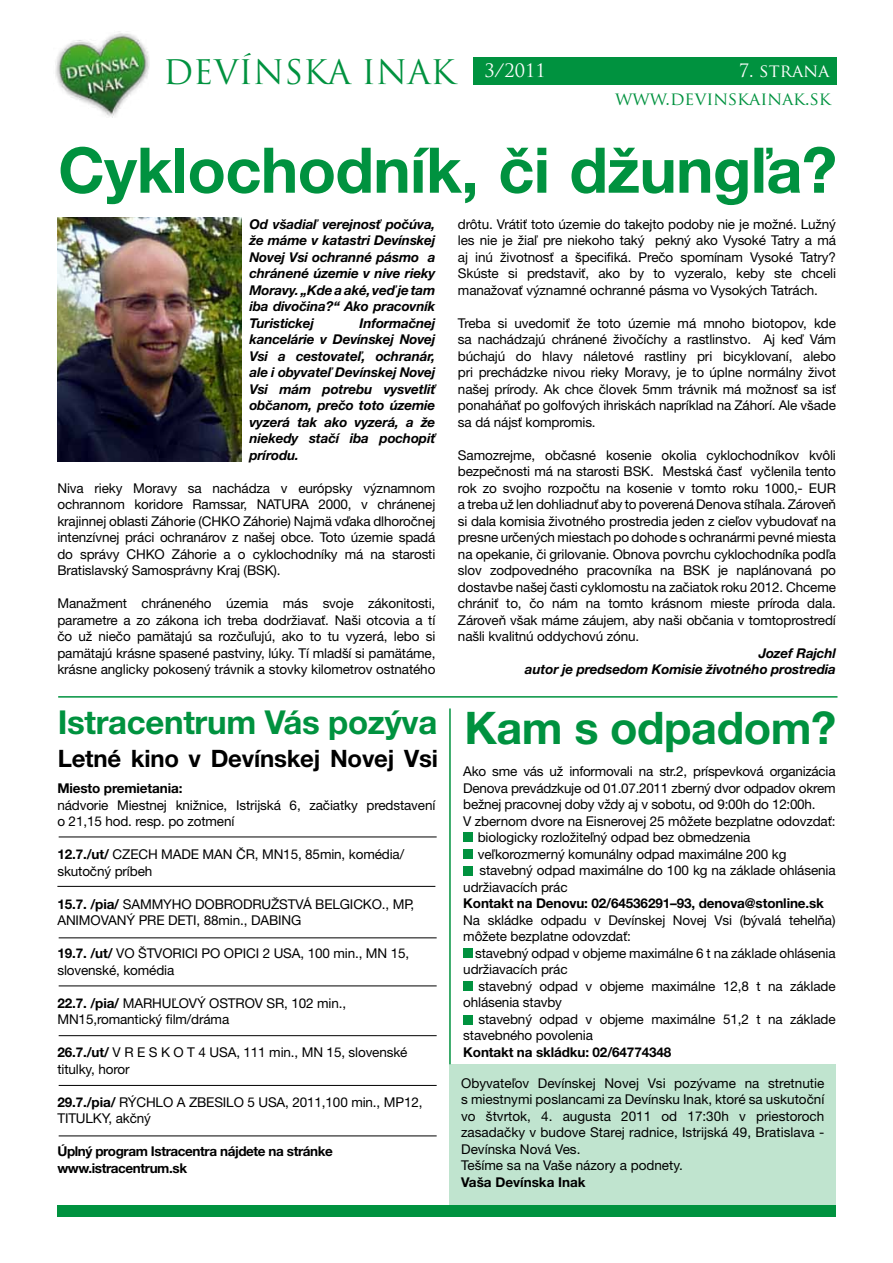
<style>
.page{position:relative;width:893px;height:1263px;background:#fff}
.page>*{position:absolute;margin:0;border:0;box-sizing:border-box;transform-origin:0 0}
.t1{font:700 63px "Helvetica Neue CE";letter-spacing:-.01em;color:#00923f}
.t2{font:700 33px "Helvetica Neue CE";letter-spacing:-.01em;color:#00923f}
.t3{font:33px "Trajan Pro";color:#00923f}
.t4{font:700 24px "Helvetica Neue CE";letter-spacing:-.01em;color:#000}
.t5{font:18px "Trajan Pro";color:#00923f}
.t6{font:18px "Trajan Pro";color:#fff}
.t7{font:13.5px/16.5px "Helvetica Neue CE";letter-spacing:-.01em;color:#000}
.t8{font:italic 700 13.5px/16.5px "Helvetica Neue CE";letter-spacing:-.01em;color:#000;text-align:justify}
.t9{font:700 13.5px "Helvetica Neue CE";letter-spacing:-.01em;color:#000}
.t10{font:700 13.5px/16.5px "Helvetica Neue CE";letter-spacing:-.03em;color:#000}
.s1{font-size:45px}
.s2{font-weight:700}
</style>
<div class="page">
<div style="left:57px;top:1206px;width:779px;height:11px;background:#00923f"></div>
<img style="left:55px;top:31px;width:95px;height:87px">
<div style="left:473px;top:57px;width:364px;height:28px;background:#00923f"></div>
<hr style="left:58px;top:696px;width:779px;height:2px;background:#00923f">
<hr style="left:449px;top:708px;width:2px;height:356px;background:#00923f">
<div style="left:449px;top:1064px;width:387px;height:147px;background:#c0e4cf"></div>
<img style="left:57px;top:217px;width:184px;height:244px">
<div style="left:463px;top:832px;width:10px;height:10px;background:#00923f"></div>
<div style="left:463px;top:849px;width:10px;height:10px;background:#00923f"></div>
<div style="left:463px;top:866px;width:10px;height:10px;background:#00923f"></div>
<div style="left:463px;top:948px;width:10px;height:10px;background:#00923f"></div>
<div style="left:463px;top:981px;width:10px;height:10px;background:#00923f"></div>
<div style="left:463px;top:1015px;width:10px;height:10px;background:#00923f"></div>
<hr style="left:57px;top:886px;width:378px;height:1px;background:#000">
<hr style="left:59px;top:937px;width:378px;height:1px;background:#000">
<hr style="left:59px;top:986px;width:378px;height:1px;background:#000">
<hr style="left:59px;top:1035px;width:378px;height:1px;background:#000">
<hr style="left:59px;top:1085px;width:378px;height:1px;background:#000">
<hr style="left:59px;top:1136px;width:378px;height:1px;background:#000">
<hr style="left:59px;top:837px;width:378px;height:1px;background:#000">
<h2 class="t3" style="left:163px;top:51px;width:294px">DEVÍNSKA INAK</h2>
<h3 class="t6" style="left:484px;top:59px;width:63px">3/2011</h3>
<h3 class="t6" style="left:739px;top:59px;width:92px">7. strana</h3>
<h3 class="t5" style="left:615px;top:87px;width:217px">www.devinskainak.sk</h3>
<h1 class="t1" style="left:58px;top:135px;width:780px">Cyklochodník, či džungľa?</h1>
<p class="t8" style="left:249px;top:216px;width:187px">Od všadiaľ verejnosť počúva, že máme v katastri Devínskej Novej Vsi ochranné pásmo a chránené územie v nive rieky Moravy. „Kde a aké, veď je tam iba divočina?“ Ako pracovník Turistickej</p>
<p class="t8" style="left:249px;top:315px;width:187px;text-indent:110px">Informačnej kancelárie v Devínskej Novej Vsi a cestovateľ, ochranár, ale i obyvateľ Devínskej Novej Vsi mám potrebu vysvetliť občanom, prečo toto územie vyzerá tak ako vyzerá, a že niekedy stačí iba pochopiť prírodu.</p>
<p class="t7" style="left:57px;top:479px;width:380px;text-align:justify">Niva rieky Moravy sa nachádza v európsky významnom ochrannom koridore Ramssar, NATURA 2000, v chránenej krajinnej oblasti Záhorie (CHKO Záhorie) Najmä vďaka dlhoročnej intenzívnej práci ochranárov z našej obce. Toto územie spadá do správy CHKO Záhorie a o cyklochodníky má na starosti Bratislavský Samosprávny Kraj (BSK).</p>
<p class="t7" style="left:57px;top:595px;width:379px;text-align:justify">Manažment chráneného územia más svoje zákonitosti, parametre a zo zákona ich treba dodržiavať. Naši otcovia a tí čo už niečo pamätajú sa rozčuľujú, ako to tu vyzerá, lebo si pamätajú krásne spasené pastviny, lúky. Tí mladší si pamätáme, krásne anglicky pokosený trávnik a stovky kilometrov ostnatého</p>
<p class="t7" style="left:458px;top:216px;width:379px;text-align:justify">drôtu. Vrátiť toto územie do takejto podoby nie je možné. Lužný les nie je žiaľ pre niekoho taký pekný ako Vysoké Tatry a má aj inú životnosť a špecifiká. Prečo spomínam Vysoké Tatry?<br>Skúste si predstaviť, ako by to vyzeralo, keby ste chceli manažovať významné ochranné pásma vo Vysokých Tatrách.</p>
<p class="t7" style="left:458px;top:315px;width:379px;text-align:justify">Treba si uvedomiť že toto územie má mnoho biotopov, kde sa nachádzajú chránené živočíchy a rastlinstvo. Aj keď Vám búchajú do hlavy náletové rastliny pri bicyklovaní, alebo pri prechádzke nivou rieky Moravy, je to úplne normálny život našej prírody. Ak chce človek 5mm trávnik má možnosť sa isť ponaháňať po golfových ihriskách napríklad na Záhorí. Ale všade sa dá nájsť kompromis.</p>
<p class="t7" style="left:458px;top:447px;width:380px;text-align:justify">Samozrejme, občasné kosenie okolia cyklochodníkov kvôli bezpečnosti má na starosti BSK. Mestská časť vyčlenila tento rok zo svojho rozpočtu na kosenie v tomto roku 1000,- EUR a treba už len dohliadnuť aby to poverená Denova stíhala. Zároveň si dala komisia životného prostredia jeden z cieľov vybudovať na presne určených miestach po dohode s ochranármi pevné miesta na opekanie, či grilovanie. Obnova povrchu cyklochodníka podľa slov zodpovedného pracovníka na BSK je naplánovaná po dostavbe našej časti cyklomostu na začiatok roku 2012. Chceme chrániť to, čo nám na tomto krásnom mieste príroda dala.<br>Zároveň však máme záujem, aby naši občania v tomtoprostredí našli kvalitnú oddychovú zónu.</p>
<p class="t8" style="left:525px;top:644px;width:313px;text-align:right">Jozef Rajchl<br>autor je predsedom Komisie životného prostredia</p>
<h2 class="t2" style="left:58px;top:704px;width:780px">Istracentrum Vás pozýva <span class="s1">Kam s odpadom?</span></h2>
<h3 class="t4" style="left:58px;top:745px;width:382px">Letné kino v Devínskej Novej Vsi</h3>
<p class="t7" style="left:463px;top:763px;width:374px">Ako sme vás už informovali na str.2, príspevková organizácia</p>
<p class="t7" style="left:463px;top:780px;width:374px">Denova prevádzkuje od 01.07.2011 zberný dvor odpadov okrem</p>
<p class="t7" style="left:463px;top:796px;width:354px">bežnej pracovnej doby vždy aj v sobotu, od 9:00h do 12:00h.</p>
<p class="t7" style="left:463px;top:813px;width:374px">V zbernom dvore na Eisnerovej 25 môžete bezplatne odovzdať:</p>
<p class="t7" style="left:478px;top:829px;width:274px">biologicky rozložiteľný odpad bez obmedzenia</p>
<p class="t7" style="left:478px;top:846px;width:310px">veľkorozmerný komunálny odpad maximálne 200 kg</p>
<p class="t7" style="left:479px;top:862px;width:358px">stavebný odpad maximálne do 100 kg na základe ohlásenia</p>
<p class="t7" style="left:463px;top:879px;width:106px">udržiavacích prác</p>
<p class="t9" style="left:463px;top:896px;width:362px">Kontakt na Denovu: 02/64536291–93, denova@stonline.sk</p>
<p class="t7" style="left:463px;top:912px;width:374px">Na skládke odpadu v Devínskej Novej Vsi (bývalá tehelňa) môžete bezplatne odovzdať:</p>
<p class="t7" style="left:463px;top:945px;width:374px;text-indent:12px">stavebný odpad v objeme maximálne 6 t na základe ohlásenia udržiavacích prác</p>
<p class="t7" style="left:463px;top:978px;width:374px;text-indent:15px">stavebný odpad v objeme maximálne 12,8 t na základe ohlásenia stavby</p>
<p class="t7" style="left:463px;top:1011px;width:374px;text-indent:15px">stavebný odpad v objeme maximálne 51,2 t na základe stavebného povolenia</p>
<p class="t9" style="left:463px;top:1044px;width:210px">Kontakt na skládku: 02/64774348</p>
<p class="t9" style="left:57px;top:781px;width:127px">Miesto premietania:</p>
<p class="t7" style="left:57px;top:797px;width:379px">nádvorie Miestnej knižnice, Istrijská 6, začiatky predstavení o 21,15 hod. resp. po zotmení</p>
<p class="t7" style="left:57px;top:846px;width:348px"><span class="s2">12.7./ut/</span> CZECH MADE MAN ČR, MN15, 85min, komédia/ skutočný príbeh</p>
<p class="t7" style="left:57px;top:896px;width:358px"><span class="s2">15.7. /pia/</span> SAMMYHO DOBRODRUŽSTVÁ BELGICKO., MP,<br>ANIMOVANÝ PRE DETI, 88min., DABING</p>
<p class="t7" style="left:57px;top:945px;width:353px"><span class="s2">19.7. /ut/</span> VO ŠTVORICI PO OPICI 2 USA, 100 min., MN 15, slovenské, komédia</p>
<p class="t7" style="left:57px;top:995px;width:290px"><span class="s2">22.7. /pia/</span> MARHUĽOVÝ OSTROV SR, 102 min.,<br>MN15,romantický film/dráma</p>
<p class="t7" style="left:57px;top:1044px;width:352px"><span class="s2">26.7./ut/</span> V R E S K O T 4 USA, 111 min., MN 15, slovenské titulky, horor</p>
<p class="t7" style="left:57px;top:1094px;width:367px"><span class="s2">29.7./pia/</span> RÝCHLO A ZBESILO 5 USA, 2011,100 min., MP12,<br>TITULKY, akčný</p>
<p class="t10" style="left:57px;top:1143px;width:277px">Úplný program Istracentra nájdete na stránke www.istracentrum.sk</p>
<p class="t7" style="left:461px;top:1075px;width:365px">Obyvateľov Devínskej Novej Vsi pozývame na stretnutie s miestnymi poslancami za Devínsku Inak, ktoré sa uskutoční vo štvrtok, 4. augusta 2011 od 17:30h v priestoroch zasadačky v budove Starej radnice, Istrijská 49, Bratislava - Devínska Nová Ves.<br>Tešíme sa na Vaše názory a podnety.</p>
<p class="t9" style="left:461px;top:1174px;width:126px">Vaša Devínska Inak</p>
</div>
